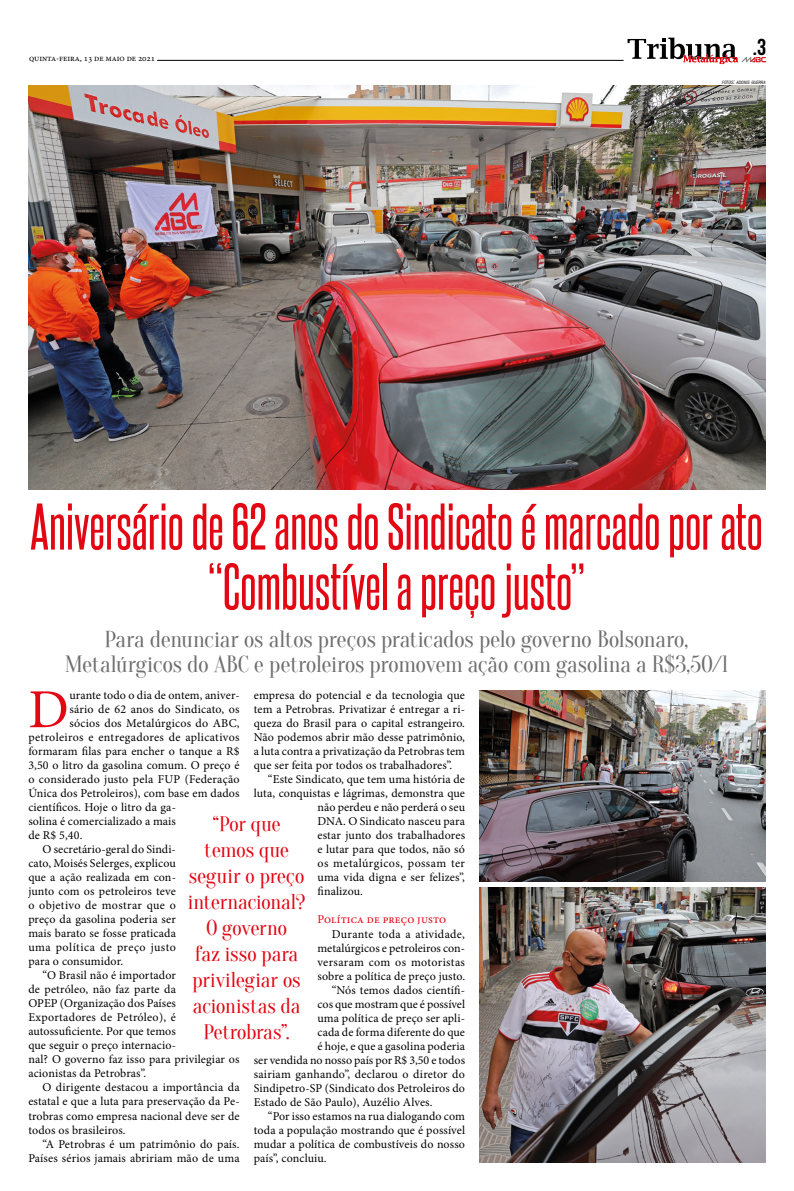
<style>
.page{position:relative;width:794px;height:1191px;background:#fff}
.page>*{position:absolute;margin:0;border:0;box-sizing:border-box;transform-origin:0 0}
.t1{font:56px/60px "Steelfish Rg";color:#e30613;text-align:center}
.t2{font:55.1px "Minion Pro";color:#e30613}
.t3{font:23px/25px "Oranienbaum";letter-spacing:-.015em;color:#706f6f;text-align:center}
.t4{font:23px "Bebas Neue";color:#000}
.t5{font:21px/26px "Oranienbaum";letter-spacing:-.015em;color:#e30613;text-align:center}
.t6{font:12px/14px "Minion Pro";letter-spacing:.005em;color:#000;text-align:justify}
.t7{font:12px "Minion Pro";letter-spacing:.01em;color:#e30613}
.t8{font:9px "Minion Pro";letter-spacing:-.01em;color:#000}
.t9{font:italic condensed 4.4px "Swiss 721 BT";color:#000}
.s1{font-size:6.2px}
</style>
<div class="page">
<svg style="left:627px;top:38px;width:139px;height:26px"></svg>
<svg style="left:28px;top:479px;width:738px;height:11px"></svg>
<hr style="left:157px;top:60px;width:466px;height:1px;background:#000">
<img style="left:28px;top:85px;width:737px;height:404px">
<img style="left:479px;top:690px;width:286px;height:191px">
<img style="left:479px;top:887px;width:286px;height:275px">
<p class="t8" style="left:29px;top:52px;width:128px">quinta-feira, 13 de maio de 2021</p>
<h3 class="t4" style="left:753px;top:34px;width:15px">.3</h3>
<p class="t9" style="left:722px;top:79px;width:45px">FOTOS<span class="s1">:</span> ADONIS GUERRA</p>
<h1 class="t1" style="left:30px;top:495px;width:734px">Aniversário de 62 anos do Sindicato é marcado por ato “Combustível a preço justo”</h1>
<h3 class="t3" style="left:65px;top:627px;width:665px">Para denunciar os altos preços praticados pelo governo Bolsonaro,<br>Metalúrgicos do ABC e petroleiros promovem ação com gasolina a R$3,50/l</h3>
<h2 class="t2" style="left:28px;top:672px;width:42px">D</h2>
<p class="t6" style="left:69px;top:688px;width:172px">urante todo o dia de ontem, aniver-</p>
<p class="t6" style="left:254px;top:688px;width:213px">empresa do potencial e da tecnologia que tem a Petrobras. Privatizar é entregar a ri&shy;queza do Brasil para o capital estrangeiro.<br>Não podemos abrir mão desse patrimônio, a luta contra a privatização da Petrobras tem que ser feita por todos os trabalhadores”.</p>
<p class="t6" style="left:268px;top:772px;width:198px">“Este Sindicato, que tem uma história de</p>
<p class="t6" style="left:254px;top:786px;width:213px">luta, conquistas e lágrimas, demonstra que</p>
<p class="t6" style="left:317px;top:800px;width:149px">não perdeu e não perderá o seu</p>
<p class="t6" style="left:317px;top:814px;width:149px">DNA. O Sindicato nasceu para</p>
<p class="t6" style="left:317px;top:828px;width:149px">estar junto dos trabalhadores</p>
<p class="t6" style="left:317px;top:842px;width:149px">e lutar para que todos, não só</p>
<p class="t6" style="left:317px;top:856px;width:149px">os metalúrgicos, possam ter</p>
<p class="t6" style="left:317px;top:870px;width:149px">uma vida digna e ser felizes”,</p>
<p class="t6" style="left:317px;top:884px;width:47px">finalizou.</p>
<p class="t7" style="left:317px;top:911px;width:130px">Política de preço justo</p>
<p class="t6" style="left:332px;top:926px;width:135px">Durante toda a atividade,</p>
<p class="t6" style="left:317px;top:940px;width:149px">metalúrgicos e petroleiros con-</p>
<p class="t6" style="left:317px;top:954px;width:149px">versaram com os motoristas</p>
<p class="t6" style="left:317px;top:968px;width:149px">sobre a política de preço justo.</p>
<p class="t6" style="left:332px;top:982px;width:135px">“Nós temos dados científi-</p>
<p class="t6" style="left:317px;top:996px;width:149px">cos que mostram que é possível</p>
<p class="t6" style="left:317px;top:1010px;width:149px">uma política de preço ser apli-</p>
<p class="t6" style="left:317px;top:1024px;width:149px">cada de forma diferente do que</p>
<p class="t6" style="left:317px;top:1038px;width:149px">é hoje, e que a gasolina poderia</p>
<p class="t6" style="left:254px;top:1052px;width:213px">ser vendida no nosso país por R$ 3,50 e todos</p>
<p class="t6" style="left:254px;top:1066px;width:213px">sairiam ganhando”, declarou o diretor do</p>
<p class="t6" style="left:254px;top:1080px;width:213px">Sindipetro-SP (Sindicato dos Petroleiros do</p>
<p class="t6" style="left:254px;top:1094px;width:180px">Estado de São Paulo), Auzélio Alves.</p>
<p class="t6" style="left:268px;top:1108px;width:198px">“Por isso estamos na rua dialogando com</p>
<p class="t6" style="left:254px;top:1122px;width:213px">toda a população mostrando que é possível</p>
<p class="t6" style="left:254px;top:1136px;width:213px">mudar a política de combustíveis do nosso</p>
<p class="t6" style="left:254px;top:1150px;width:74px">país”, concluiu.</p>
<p class="t6" style="left:69px;top:702px;width:172px">sário de 62 anos do Sindicato, os</p>
<p class="t6" style="left:69px;top:716px;width:172px">sócios dos Metalúrgicos do ABC,</p>
<p class="t6" style="left:28px;top:730px;width:213px">petroleiros e entregadores de aplicativos</p>
<p class="t6" style="left:28px;top:744px;width:213px">formaram filas para encher o tanque a R$</p>
<p class="t6" style="left:28px;top:758px;width:213px">3,50 o litro da gasolina comum. O preço é</p>
<p class="t6" style="left:28px;top:772px;width:213px">o considerado justo pela FUP (Federação</p>
<p class="t6" style="left:28px;top:786px;width:213px">Única dos Petroleiros), com base em dados</p>
<p class="t6" style="left:28px;top:800px;width:149px">científicos. Hoje o litro da ga-</p>
<p class="t6" style="left:28px;top:814px;width:149px">solina é comercializado a mais</p>
<p class="t6" style="left:28px;top:828px;width:56px">de R$ 5,40.</p>
<p class="t6" style="left:43px;top:842px;width:135px">O secretário-geral do Sindi-</p>
<p class="t6" style="left:28px;top:856px;width:149px">cato, Moisés Selerges, explicou</p>
<p class="t6" style="left:28px;top:870px;width:149px">que a ação realizada em con-</p>
<p class="t6" style="left:28px;top:884px;width:149px">junto com os petroleiros teve</p>
<p class="t6" style="left:28px;top:898px;width:149px">o objetivo de mostrar que o</p>
<p class="t6" style="left:28px;top:912px;width:149px">preço da gasolina poderia ser</p>
<p class="t6" style="left:28px;top:926px;width:149px">mais barato se fosse praticada</p>
<p class="t6" style="left:28px;top:940px;width:149px">uma política de preço justo</p>
<p class="t6" style="left:28px;top:954px;width:96px">para o consumidor.</p>
<p class="t6" style="left:43px;top:968px;width:135px">“O Brasil não é importador</p>
<p class="t6" style="left:28px;top:982px;width:149px">de petróleo, não faz parte da</p>
<p class="t6" style="left:28px;top:996px;width:149px">OPEP (Organização dos Países</p>
<p class="t6" style="left:28px;top:1010px;width:149px">Exportadores de Petróleo), é</p>
<p class="t6" style="left:28px;top:1024px;width:149px">autossuficiente. Por que temos</p>
<p class="t6" style="left:28px;top:1038px;width:149px">que seguir o preço internacio-</p>
<p class="t6" style="left:28px;top:1052px;width:213px">nal? O governo faz isso para privilegiar os</p>
<p class="t6" style="left:28px;top:1066px;width:119px">acionistas da Petrobras”.</p>
<p class="t6" style="left:43px;top:1080px;width:199px">O dirigente destacou a importância da</p>
<p class="t6" style="left:28px;top:1094px;width:213px">estatal e que a luta para preservação da Pe-</p>
<p class="t6" style="left:28px;top:1108px;width:213px">trobras como empresa nacional deve ser de</p>
<p class="t6" style="left:28px;top:1122px;width:99px">todos os brasileiros.</p>
<p class="t6" style="left:43px;top:1136px;width:199px">“A Petrobras é um patrimônio do país.</p>
<p class="t6" style="left:28px;top:1150px;width:213px">Países sérios jamais abririam mão de uma</p>
<h3 class="t5" style="left:188px;top:811px;width:119px">“Por que temos que seguir o preço internacional?<br>O governo<br>faz isso para privilegiar os acionistas da<br>Petrobras”.</h3>
</div>
